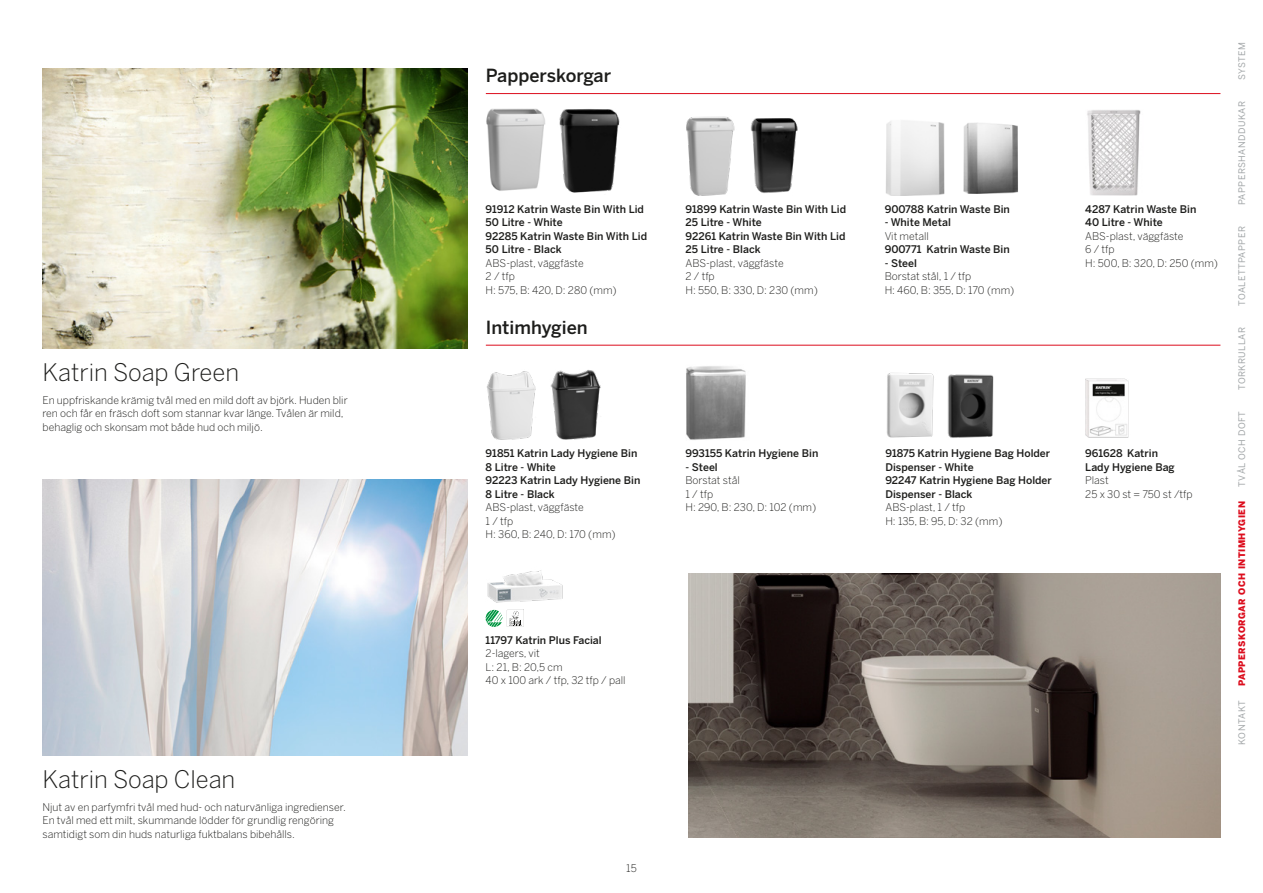
<style>
.page{position:relative;width:1263px;height:893px;background:#fff}
.page>*{position:absolute;margin:0;border:0;box-sizing:border-box;transform-origin:0 0}
.t1{font:300 24px "Benton Sans";color:#1d1d1b}
.t2{font:500 18px "Benton Sans";color:#1d1d1b}
.t3{font:300 10.5px/13.5px "Benton Sans";color:#1d1d1b}
.t4{font:500 10.5px/13.5px "Benton Sans";color:#1d1d1b}
.t5{font:9px "Benton Sans";letter-spacing:.05em;color:#a1a5a7}
.t6{font:900 9px "Benton Sans";letter-spacing:.05em;color:#dc0d1d}
</style>
<div class="page">
<img style="left:689px;top:574px;width:531px;height:264px">
<img style="left:486px;top:108px;width:59px;height:83px">
<img style="left:559px;top:109px;width:61px;height:84px">
<img style="left:686px;top:116px;width:49px;height:80px">
<img style="left:750px;top:118px;width:48px;height:75px">
<img style="left:963px;top:122px;width:55px;height:72px">
<img style="left:886px;top:121px;width:59px;height:75px">
<img style="left:1087px;top:110px;width:54px;height:86px">
<img style="left:487px;top:370px;width:114px;height:70px">
<img style="left:686px;top:366px;width:60px;height:74px">
<img style="left:947px;top:374px;width:47px;height:64px">
<img style="left:886px;top:372px;width:48px;height:66px">
<img style="left:1085px;top:378px;width:44px;height:60px">
<img style="left:487px;top:570px;width:76px;height:33px">
<svg style="left:486px;top:610px;width:38px;height:17px"></svg>
<img style="left:43px;top:68px;width:425px;height:281px">
<img style="left:43px;top:479px;width:425px;height:276px">
<hr style="left:486px;top:93px;width:734px;height:1px;background:#dc0d1d">
<hr style="left:486px;top:345px;width:734px;height:1px;background:#dc0d1d">
<h1 class="t1" style="left:43px;top:358px;width:198px">Katrin Soap Green</h1>
<p class="t3" style="left:43px;top:393px;width:307px">En uppfriskande krämig tvål med en mild doft av björk. Huden blir ren och får en fräsch doft som stannar kvar länge. Tvålen är mild, behaglig och skonsam mot både hud och miljö.</p>
<h1 class="t1" style="left:43px;top:765px;width:194px">Katrin Soap Clean</h1>
<p class="t3" style="left:43px;top:800px;width:305px">Njut av en parfymfri tvål med hud- och naturvänliga ingredienser.<br>En tvål med ett milt, skummande lödder för grundlig rengöring samtidigt som din huds naturliga fuktbalans bibehålls.</p>
<h2 class="t2" style="left:486px;top:65px;width:127px">Papperskorgar</h2>
<p class="t4" style="left:486px;top:202px;width:163px">91912 Katrin Waste Bin With Lid<br>50 Litre - White<br>92285 Katrin Waste Bin With Lid<br>50 Litre - Black</p>
<p class="t3" style="left:486px;top:256px;width:133px">ABS-plast, väggfäste<br>2 / tfp<br>H: 575, B: 420, D: 280 (mm)</p>
<h2 class="t2" style="left:486px;top:317px;width:103px">Intimhygien</h2>
<p class="t4" style="left:685px;top:202px;width:162px">91899 Katrin Waste Bin With Lid<br>25 Litre - White<br>92261 Katrin Waste Bin With Lid<br>25 Litre - Black</p>
<p class="t3" style="left:685px;top:256px;width:134px">ABS-plast, väggfäste<br>2 / tfp<br>H: 550, B: 330, D: 230 (mm)</p>
<p class="t4" style="left:486px;top:447px;width:156px">91851 Katrin Lady Hygiene Bin<br>8 Litre - White<br>92223 Katrin Lady Hygiene Bin<br>8 Litre - Black</p>
<p class="t3" style="left:486px;top:501px;width:132px">ABS-plast, väggfäste<br>1 / tfp<br>H: 360, B: 240, D: 170 (mm)</p>
<p class="t4" style="left:486px;top:633px;width:118px">11797 Katrin Plus Facial</p>
<p class="t3" style="left:486px;top:646px;width:141px">2-lagers, vit<br>L: 21, B: 20,5 cm<br>40 x 100 ark / tfp, 32 tfp / pall</p>
<p class="t4" style="left:685px;top:447px;width:134px">993155 Katrin Hygiene Bin</p>
<p class="t4" style="left:685px;top:460px;width:34px">- Steel</p>
<p class="t3" style="left:685px;top:474px;width:132px">Borstat stål<br>1 / tfp<br>H: 290, B: 230, D: 102 (mm)</p>
<p class="t4" style="left:885px;top:202px;width:127px">900788 Katrin Waste Bin</p>
<p class="t4" style="left:885px;top:215px;width:68px">- White Metal</p>
<p class="t3" style="left:885px;top:229px;width:46px">Vit metall</p>
<p class="t4" style="left:885px;top:242px;width:127px">900771 Katrin Waste Bin</p>
<p class="t4" style="left:885px;top:256px;width:34px">- Steel</p>
<p class="t3" style="left:885px;top:269px;width:131px">Borstat stål, 1 / tfp<br>H: 460, B: 355, D: 170 (mm)</p>
<p class="t4" style="left:885px;top:447px;width:168px">91875 Katrin Hygiene Bag Holder<br>Dispenser - White<br>92247 Katrin Hygiene Bag Holder<br>Dispenser - Black</p>
<p class="t3" style="left:885px;top:501px;width:119px">ABS-plast, 1 / tfp<br>H: 135, B: 95, D: 32 (mm)</p>
<p class="t4" style="left:1085px;top:202px;width:113px">4287 Katrin Waste Bin<br>40 Litre - White</p>
<p class="t3" style="left:1085px;top:229px;width:134px">ABS-plast, väggfäste<br>6 / tfp<br>H: 500, B: 320, D: 250 (mm)</p>
<p class="t4" style="left:1085px;top:447px;width:91px">961628 Katrin<br>Lady Hygiene Bag</p>
<p class="t3" style="left:1085px;top:474px;width:109px">Plast<br>25 x 30 st = 750 st /tfp</p>
<p class="t5" style="left:1237px;top:80px;width:39px;rotate:-90deg">SYSTEM</p>
<p class="t5" style="left:1237px;top:205px;width:106px;rotate:-90deg">PAPPERSHANDDUKAR</p>
<p class="t5" style="left:1237px;top:306px;width:81px;rotate:-90deg">TOALETTPAPPER</p>
<p class="t5" style="left:1237px;top:390px;width:65px;rotate:-90deg">TORKRULLAR</p>
<p class="t5" style="left:1237px;top:487px;width:77px;rotate:-90deg">TVÅL OCH DOFT</p>
<p class="t6" style="left:1236px;top:686px;width:187px;rotate:-90deg">PAPPERSKORGAR OCH INTIMHYGIEN</p>
<p class="t5" style="left:1237px;top:745px;width:46px;rotate:-90deg">KONTAKT</p>
<p class="t3" style="left:626px;top:862px;width:12px">15</p>
</div>
